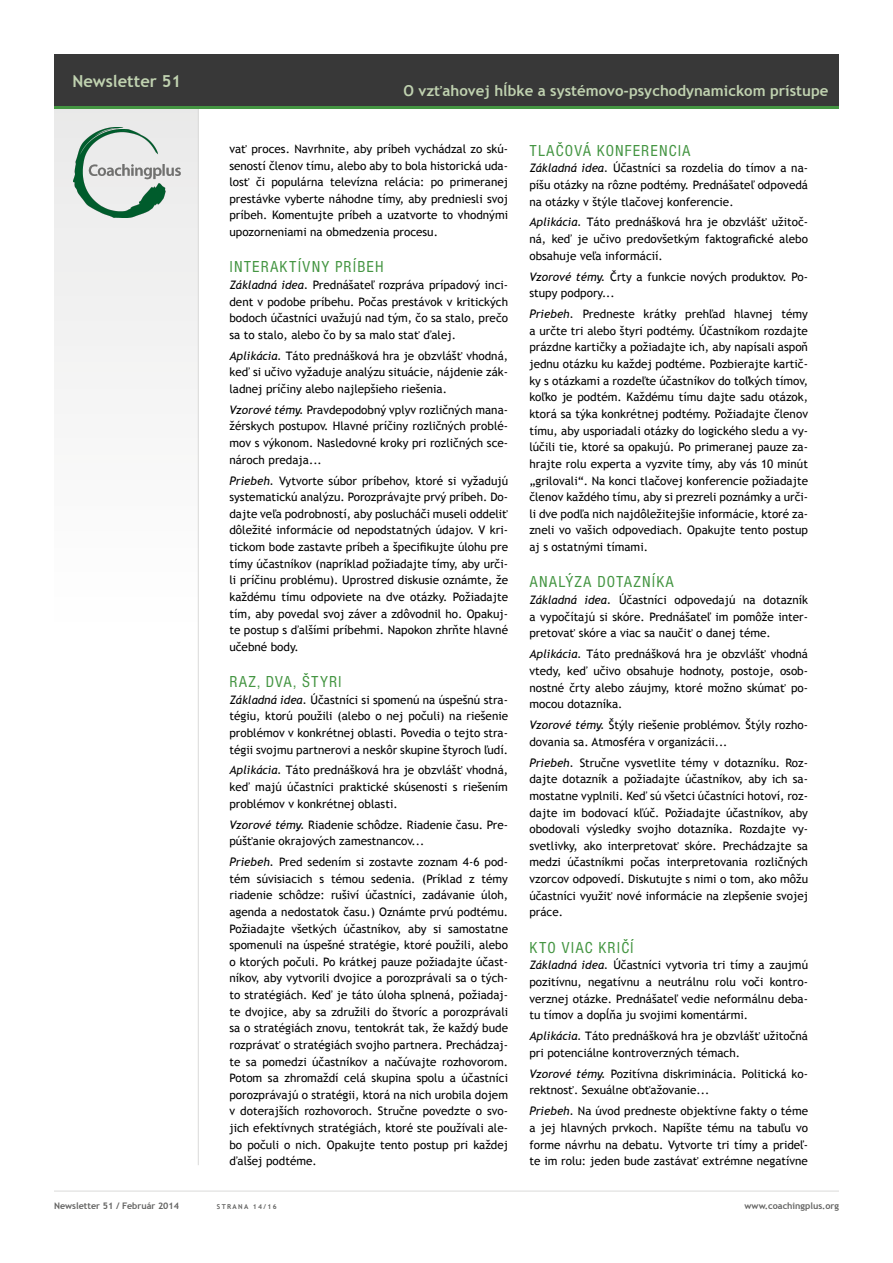
<style>
.page{position:relative;width:893px;height:1263px;background:#fff}
.page>*{position:absolute;margin:0;border:0;box-sizing:border-box;transform-origin:0 0}
.t1{font:condensed 16.5px "Nimbus Sans DOT";letter-spacing:.065em;color:#449542}
.t2{font:700 16.5px "Trebuchet MS";color:#c0d2b0}
.t3{font:700 15px "Trebuchet MS";color:#c0d2b0}
.t4{font:11.7px/16.6px "Trebuchet MS";color:#000;text-align:justify}
.t5{font:700 9px "Trebuchet MS";color:#636362}
.t6{font:700 6.75px "Trebuchet MS";letter-spacing:.2em;color:#636362}
.s1{font-style:italic}
</style>
<div class="page">
<div style="left:54px;top:106px;width:145px;height:525px;background:#f5f5f5"></div>
<hr style="left:54px;top:1191px;width:785px;height:1px;background:#dadad9">
<hr style="left:198px;top:108px;width:1px;height:1057px;background:#dadad9">
<div style="left:54px;top:54px;width:785px;height:53px;background:#383838"></div>
<hr style="left:54px;top:106px;width:785px;height:3px;background:#449542">
<img style="left:74px;top:127px;width:106px;height:91px">
<h1 class="t2" style="left:72px;top:70px;width:110px">Newsletter 51</h1>
<p class="t3" style="left:403px;top:81px;width:426px">O vzťahovej hĺbke a systémovo-psychodynamickom prístupe</p>
<p class="t4" style="left:229px;top:141px;width:280px">vať proces. Navrhnite, aby príbeh vychádzal zo skú&shy;seností členov tímu, alebo aby to bola historická uda&shy;losť či populárna televízna relácia: po primeranej prestávke vyberte náhodne tímy, aby predniesli svoj príbeh. Komentujte príbeh a uzatvorte to vhodnými upozorneniami na obmedzenia procesu.</p>
<h1 class="t1" style="left:230px;top:258px;width:10px">INTERAKT</h1>
<h1 class="t1" style="left:298px;top:258px;width:69px">ÍVNY PRÍBEH</h1>
<p class="t4" style="left:229px;top:277px;width:280px"><span class="s1">Základná idea.</span> Prednášateľ rozpráva prípadový inci&shy;dent v podobe príbehu. Počas prestávok v kritických bodoch účastníci uvažujú nad tým, čo sa stalo, prečo sa to stalo, alebo čo by sa malo stať ďalej.</p>
<p class="t4" style="left:229px;top:347px;width:280px"><span class="s1">Aplikácia.</span> Táto prednášková hra je obzvlášť vhodná, keď si učivo vyžaduje analýzu situácie, nájdenie zák&shy;ladnej príčiny alebo najlepšieho riešenia.</p>
<p class="t4" style="left:229px;top:401px;width:280px"><span class="s1">Vzorové témy.</span> Pravdepodobný vplyv rozličných mana&shy;žérskych postupov. Hlavné príčiny rozličných problé&shy;mov s výkonom. Nasledovné kroky pri rozličných sce&shy;nároch predaja...</p>
<p class="t4" style="left:229px;top:472px;width:280px"><span class="s1">Priebeh.</span> Vytvorte súbor príbehov, ktoré si vyžadujú systematickú analýzu. Porozprávajte prvý príbeh. Do&shy;dajte veľa podrobností, aby poslucháči museli oddeliť dôležité informácie od nepodstatných údajov. V kri&shy;tickom bode zastavte príbeh a špecifikujte úlohu pre tímy účastníkov (napríklad požiadajte tímy, aby urči&shy;li príčinu problému). Uprostred diskusie oznámte, že každému tímu odpoviete na dve otázky. Požiadajte tím, aby povedal svoj záver a zdôvodnil ho. Opakuj&shy;te postup s ďalšími príbehmi. Napokon zhrňte hlavné učebné body.</p>
<h1 class="t1" style="left:230px;top:673px;width:90px">RAZ, DVA, ŠTYRI</h1>
<p class="t4" style="left:229px;top:691px;width:280px"><span class="s1">Základná idea.</span> Účastníci si spomenú na úspešnú stra&shy;tégiu, ktorú použili (alebo o nej počuli) na riešenie problémov v konkrétnej oblasti. Povedia o tejto stra&shy;tégii svojmu partnerovi a neskôr skupine štyroch ľudí.</p>
<p class="t4" style="left:229px;top:762px;width:280px"><span class="s1">Aplikácia.</span> Táto prednášková hra je obzvlášť vhodná, keď majú účastníci praktické skúsenosti s riešením problémov v konkrétnej oblasti.</p>
<p class="t4" style="left:229px;top:816px;width:280px"><span class="s1">Vzorové témy.</span> Riadenie schôdze. Riadenie času. Pre&shy;púšťanie okrajových zamestnancov...</p>
<p class="t4" style="left:229px;top:854px;width:280px"><span class="s1">Priebeh.</span> Pred sedením si zostavte zoznam 4-6 pod&shy;tém súvisiacich s témou sedenia. (Príklad z témy riadenie schôdze: rušiví účastníci, zadávanie úloh, agenda a nedostatok času.) Oznámte prvú podtému.<br>Požiadajte všetkých účastníkov, aby si samostatne spomenuli na úspešné stratégie, ktoré použili, alebo o ktorých počuli. Po krátkej pauze požiadajte účast&shy;níkov, aby vytvorili dvojice a porozprávali sa o tých&shy;to stratégiách. Keď je táto úloha splnená, požiadaj&shy;te dvojice, aby sa združili do štvoríc a porozprávali sa o stratégiách znovu, tentokrát tak, že každý bude rozprávať o stratégiách svojho partnera. Prechádzaj&shy;te sa pomedzi účastníkov a načúvajte rozhovorom.<br>Potom sa zhromaždí celá skupina spolu a účastníci porozprávajú o stratégii, ktorá na nich urobila dojem v doterajších rozhovoroch. Stručne povedzte o svo&shy;jich efektívnych stratégiách, ktoré ste používali ale&shy;bo počuli o nich. Opakujte tento postup pri každej ďalšej podtéme.</p>
<h1 class="t1" style="left:529px;top:141px;width:77px">TLAČOVÁ KONFERENCIA</h1>
<p class="t4" style="left:529px;top:160px;width:280px"><span class="s1">Základná idea.</span> Účastníci sa rozdelia do tímov a na&shy;píšu otázky na rôzne podtémy. Prednášateľ odpovedá na otázky v štýle tlačovej konferencie.</p>
<p class="t4" style="left:529px;top:214px;width:280px"><span class="s1">Aplikácia.</span> Táto prednášková hra je obzvlášť užitoč&shy;ná, keď je učivo predovšetkým faktografické alebo obsahuje veľa informácií.</p>
<p class="t4" style="left:529px;top:268px;width:280px"><span class="s1">Vzorové témy.</span> Črty a funkcie nových produktov. Po&shy;stupy podpory...</p>
<p class="t4" style="left:529px;top:306px;width:280px"><span class="s1">Priebeh.</span> Predneste krátky prehľad hlavnej témy a určte tri alebo štyri podtémy. Účastníkom rozdajte prázdne kartičky a požiadajte ich, aby napísali aspoň jednu otázku ku každej podtéme. Pozbierajte kartič&shy;ky s otázkami a rozdeľte účastníkov do toľkých tímov, koľko je podtém. Každému tímu dajte sadu otázok, ktorá sa týka konkrétnej podtémy. Požiadajte členov tímu, aby usporiadali otázky do logického sledu a vy&shy;lúčili tie, ktoré sa opakujú. Po primeranej pauze za&shy;hrajte rolu experta a vyzvite tímy, aby vás 10 minút „grilovali“. Na konci tlačovej konferencie požiadajte členov každého tímu, aby si prezreli poznámky a urči&shy;li dve podľa nich najdôležitejšie informácie, ktoré za&shy;zneli vo vašich odpovediach. Opakujte tento postup aj s ostatnými tímami.</p>
<h1 class="t1" style="left:529px;top:573px;width:10px">ANAL</h1>
<h1 class="t1" style="left:565px;top:573px;width:42px">ÝZA DOTAZN</h1>
<h1 class="t1" style="left:652px;top:573px;width:14px">ÍKA</h1>
<p class="t4" style="left:529px;top:592px;width:280px"><span class="s1">Základná idea.</span> Účastníci odpovedajú na dotazník a vypočítajú si skóre. Prednášateľ im pomôže inter&shy;pretovať skóre a viac sa naučiť o danej téme.</p>
<p class="t4" style="left:529px;top:646px;width:280px"><span class="s1">Aplikácia.</span> Táto prednášková hra je obzvlášť vhodná vtedy, keď učivo obsahuje hodnoty, postoje, osob&shy;nostné črty alebo záujmy, ktoré možno skúmať po&shy;mocou dotazníka.</p>
<p class="t4" style="left:529px;top:717px;width:280px"><span class="s1">Vzorové témy.</span> Štýly riešenie problémov. Štýly rozho&shy;dovania sa. Atmosféra v organizácii...</p>
<p class="t4" style="left:529px;top:754px;width:280px"><span class="s1">Priebeh.</span> Stručne vysvetlite témy v dotazníku. Roz&shy;dajte dotazník a požiadajte účastníkov, aby ich sa&shy;mostatne vyplnili. Keď sú všetci účastníci hotoví, roz&shy;dajte im bodovací kľúč. Požiadajte účastníkov, aby obodovali výsledky svojho dotazníka. Rozdajte vy&shy;svetlivky, ako interpretovať skóre. Prechádzajte sa medzi účastníkmi počas interpretovania rozličných vzorcov odpovedí. Diskutujte s nimi o tom, ako môžu účastníci využiť nové informácie na zlepšenie svojej práce.</p>
<h1 class="t1" style="left:529px;top:938px;width:10px">KTO</h1>
<h1 class="t1" style="left:561px;top:938px;width:18px">VIAC</h1>
<h1 class="t1" style="left:598px;top:938px;width:37px">KRIČÍ</h1>
<p class="t4" style="left:529px;top:957px;width:280px"><span class="s1">Základná idea.</span> Účastníci vytvoria tri tímy a zaujmú pozitívnu, negatívnu a neutrálnu rolu voči kontro&shy;verznej otázke. Prednášateľ vedie neformálnu deba&shy;tu tímov a dopĺňa ju svojimi komentármi.</p>
<p class="t4" style="left:529px;top:1028px;width:280px"><span class="s1">Aplikácia.</span> Táto prednášková hra je obzvlášť užitočná pri potenciálne kontroverzných témach.</p>
<p class="t4" style="left:529px;top:1065px;width:280px"><span class="s1">Vzorové témy.</span> Pozitívna diskriminácia. Politická ko&shy;rektnosť. Sexuálne obťažovanie...</p>
<p class="t4" style="left:529px;top:1103px;width:280px"><span class="s1">Priebeh.</span> Na úvod predneste objektívne fakty o téme a jej hlavných prvkoch. Napíšte tému na tabuľu vo forme návrhu na debatu. Vytvorte tri tímy a prideľ&shy;te im rolu: jeden bude zastávať extrémne negatívne</p>
<p class="t5" style="left:54px;top:1200px;width:127px">Newsletter 51 / Február 2014</p>
<p class="t6" style="left:217px;top:1202px;width:61px">strana 14/16</p>
<p class="t5" style="left:745px;top:1200px;width:96px">www.coachingplus.org</p>
</div>
